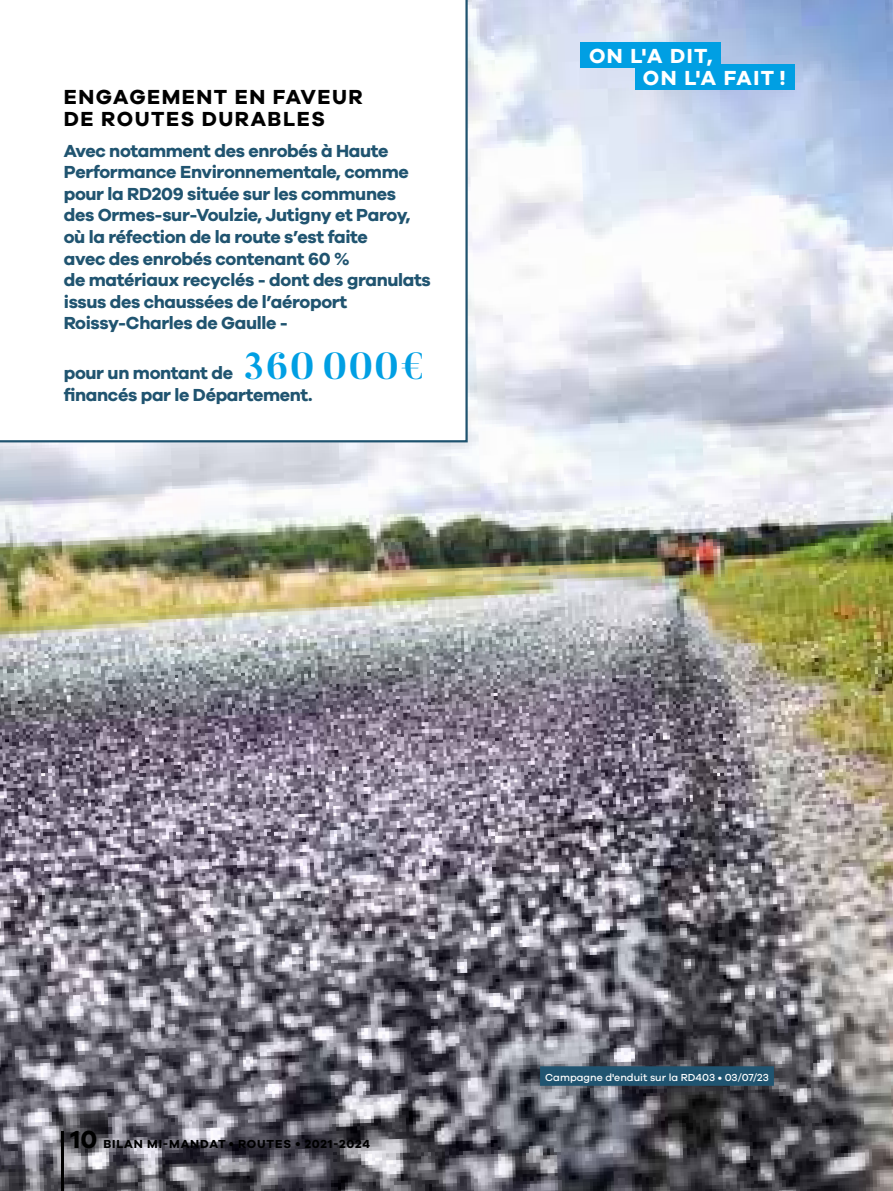
<style>
.page{position:relative;width:893px;height:1191px;background:#fff}
.page>*{position:absolute;margin:0;border:0;box-sizing:border-box;transform-origin:0 0}
.t1{font:700 21px/22.5px "Galano Grotesque";letter-spacing:.07em;color:#000}
.t2{font:700 21px/22px "Galano Grotesque";letter-spacing:.07em;color:#fff}
.t3{font:700 18px/21.6px "Galano Grotesque";letter-spacing:-.02em;color:#205470}
.t4{font:700 12px "Galano Grotesque";letter-spacing:.07em;color:#000}
.t5{font:500 10.5px "Galano Grotesque";color:#fff}
.s1{font-family:"Butler";font-size:37.5px;color:#009fe3}
.s2{font-size:25.5px}
</style>
<div class="page">
<img style="left:0;top:0;width:893px;height:1191px">
<hr style="left:62px;top:1131px;width:2px;height:60px;background:#000">
<div style="left:580px;top:43px;width:141px;height:25px;background:#009fe3"></div>
<div style="left:635px;top:65px;width:159px;height:25px;background:#009fe3"></div>
<svg style="left:0;top:0;width:468px;height:442px"></svg>
<div style="left:540px;top:1066px;width:234px;height:19px;background:#205470"></div>
<p class="t1" style="left:64px;top:85px;width:300px">ENGAGEMENT EN FAVEUR<br>DE ROUTES DURABLES</p>
<p class="t3" style="left:64px;top:139px;width:368px">Avec notamment des enrobés à Haute Performance Environnementale, comme pour la RD209 située sur les communes des Ormes-sur-Voulzie, Jutigny et Paroy, où la réfection de la route s’est faite<br>avec des enrobés contenant 60 %<br>de matériaux recyclés - dont des granulats issus des chaussées de l’aéroport Roissy-Charles de Gaulle -</p>
<p class="t3" style="left:64px;top:361px;width:362px">pour un montant de <span class="s1">360 000€ </span>financés par le Département.</p>
<p class="t2" style="left:643px;top:44px;width:144px;text-indent:-54px">ON L'A DIT,<br>ON L'A FAIT !</p>
<p class="t4" style="left:71px;top:1137px;width:301px"><span class="s2">10</span> BILAN MI-MANDAT • ROUTES • 2021-2024</p>
<p class="t5" style="left:545px;top:1070px;width:225px">Campagne d'enduit sur la RD403 • 03/07/23</p>
</div>
